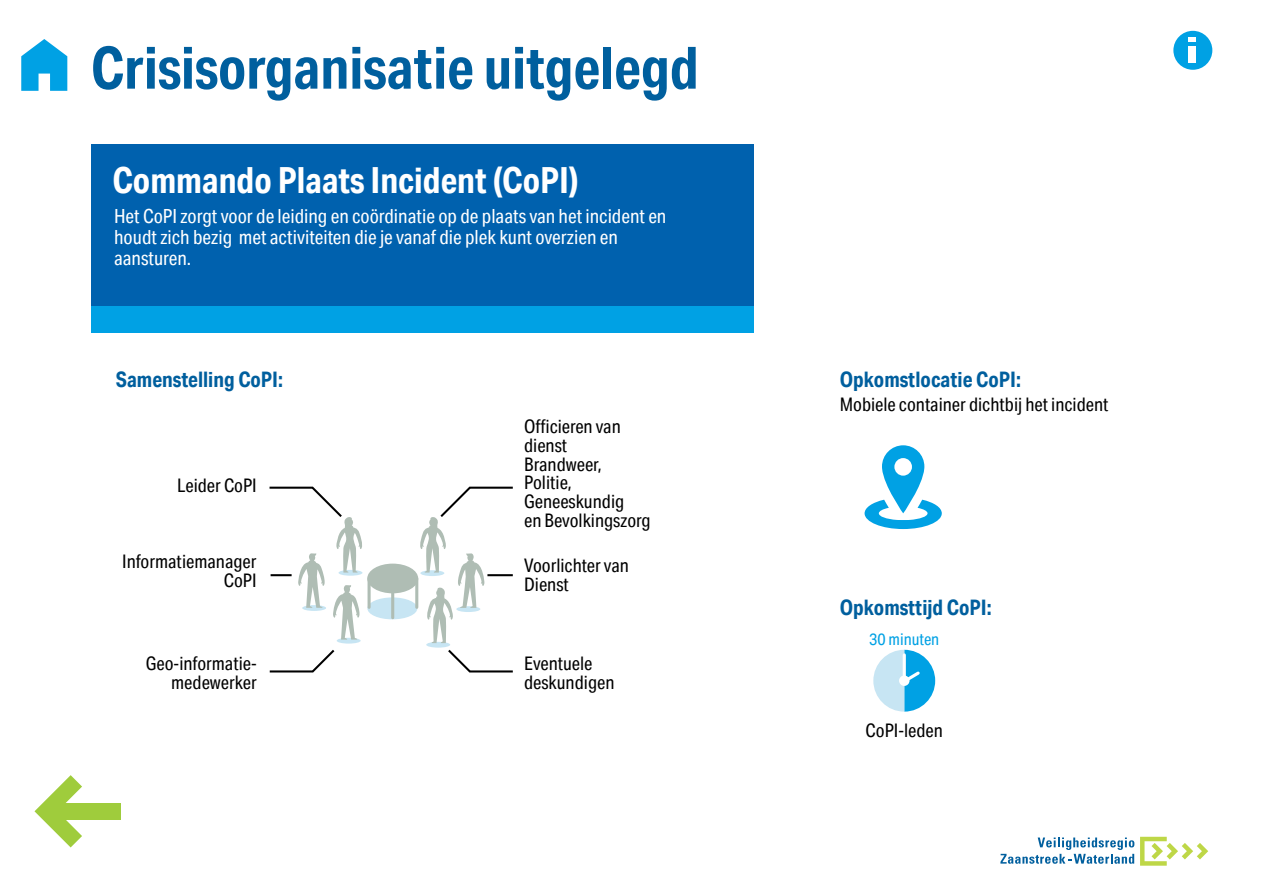
<style>
.page{position:relative;width:1263px;height:893px;background:#fff}
.page>*{position:absolute;margin:0;border:0;box-sizing:border-box;transform-origin:0 0}
.t1{font:700 58.5px "Aktiv Grotesk Cd";color:#005f9e}
.t2{font:700 36px "Aktiv Grotesk Cd";color:#fff}
.t3{font:700 21.45px "Aktiv Grotesk Cd";color:#005f9e}
.t4{font:19.5px/21px "Aktiv Grotesk Cd";color:#fff}
.t5{font:18.75px/18.8px "Aktiv Grotesk Cd";color:#000}
.t6{font:16.5px "Aktiv Grotesk Cd";color:#00a1e4}
</style>
<div class="page">
<svg style="left:1140px;top:837px;width:68px;height:29px"></svg>
<svg style="left:1000px;top:837px;width:134px;height:27px"></svg>
<svg style="left:34px;top:775px;width:48px;height:72px"></svg>
<div style="left:50px;top:803px;width:71px;height:17px;background:#9fcc3c"></div>
<svg style="left:269px;top:650px;width:66px;height:23px"></svg>
<svg style="left:21px;top:39px;width:46px;height:52px"></svg>
<div style="left:1173px;top:31px;width:39px;height:39px;background:#00a1e4;border-radius:50%"></div>
<div style="left:1188px;top:46px;width:8px;height:16px;background:#fff"></div>
<svg style="left:1188px;top:38px;width:8px;height:4px"></svg>
<svg style="left:864px;top:445px;width:78px;height:84px"></svg>
<div style="left:894px;top:458px;width:18px;height:18px;background:#fff;border-radius:50%"></div>
<svg style="left:873px;top:650px;width:62px;height:62px"></svg>
<div style="left:367px;top:597px;width:50px;height:22px;background:#c7e5f3;border-radius:50%"></div>
<div style="left:337px;top:638px;width:24px;height:6px;background:#c7e5f3;border-radius:50%"></div>
<svg style="left:420px;top:486px;width:93px;height:187px"></svg>
<svg style="left:269px;top:486px;width:93px;height:154px"></svg>
<div style="left:367px;top:564px;width:51px;height:29px;background:#afbdb4;border-radius:50%"></div>
<hr style="left:368px;top:578px;width:3px;height:29px;background:#afbdb4">
<hr style="left:391px;top:589px;width:3px;height:29px;background:#afbdb4">
<hr style="left:415px;top:578px;width:3px;height:29px;background:#afbdb4">
<div style="left:91px;top:144px;width:662px;height:162px;background:#0061ae"></div>
<div style="left:91px;top:306px;width:662px;height:27px;background:#00a1e4"></div>
<h1 class="t1" style="left:91px;top:32px;width:609px">Crisisorganisatie uitgelegd</h1>
<h2 class="t2" style="left:112px;top:158px;width:468px">Commando Plaats Incident (CoPI)</h2>
<p class="t4" style="left:114px;top:205px;width:554px">Het CoPI zorgt voor de leiding en coördinatie op de plaats van het incident en houdt zich bezig met activiteiten die je vanaf die plek kunt overzien en aansturen.</p>
<p class="t3" style="left:116px;top:366px;width:169px">Samenstelling CoPI:</p>
<p class="t3" style="left:840px;top:366px;width:183px">Opkomstlocatie CoPI:</p>
<p class="t5" style="left:840px;top:395px;width:270px">Mobiele container dichtbij het incident</p>
<p class="t5" style="left:177px;top:476px;width:81px">Leider CoPI</p>
<p class="t5" style="left:122px;top:552px;width:136px;text-align:right">Informatiemanager<br>CoPI</p>
<p class="t5" style="left:146px;top:654px;width:112px;text-align:right">Geo-informatie&shy;medewerker</p>
<p class="t5" style="left:524px;top:417px;width:128px">Officieren van dienst<br>Brandweer,<br>Politie,<br>Geneeskundig<br>en Bevolkingszorg</p>
<p class="t5" style="left:524px;top:556px;width:106px">Voorlichter van<br>Dienst</p>
<p class="t5" style="left:524px;top:654px;width:92px">Eventuele deskundigen</p>
<p class="t3" style="left:840px;top:594px;width:153px">Opkomsttijd CoPI:</p>
<p class="t6" style="left:869px;top:629px;width:72px">30 minuten</p>
<p class="t5" style="left:866px;top:720px;width:79px">CoPI-leden</p>
</div>
